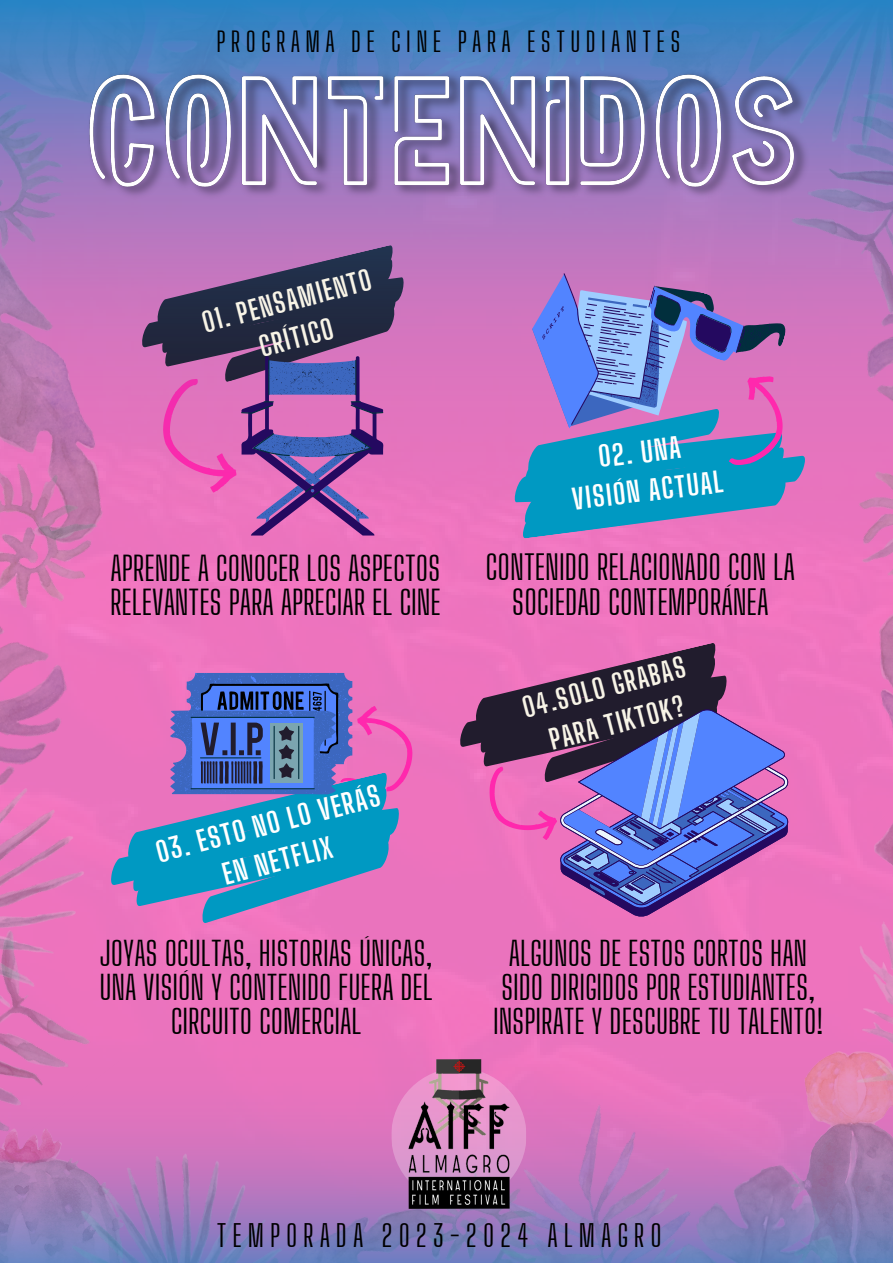
<style>
.page{position:relative;width:893px;height:1263px;background:#fff}
.page>*{position:absolute;margin:0;border:0;box-sizing:border-box;transform-origin:0 0}
.t1{font:33.53px/34.7px "Big Shoulders Display";color:#000;text-align:center}
.t2{font:33.08px/34px "Big Shoulders Display";color:#000}
.t3{font:32.92px/34px "Big Shoulders Display";color:#000;text-align:center}
.t4{font:30px "Big Shoulders Display";letter-spacing:.2em;color:#000}
.t5{font:700 27.9px "Big Shoulders Display";color:#fff}
.t6{font:700 27.67px/38.2px "Big Shoulders Display";color:#fff;text-align:center}
.t7{font:700 27px/37.7px "Big Shoulders Display";color:#f8f4e7;text-align:center}
.t8{font:27px "Big Shoulders Display";letter-spacing:.2em;color:#000}
</style>
<div class="page">
<div style="left:133px;top:556px;width:725px;height:486px;background:#ed73bd"></div>
<div style="left:101px;top:556px;width:43px;height:165px;background:#f275be"></div>
<img style="left:858px;top:652px;width:35px;height:267px">
<div style="left:794px;top:556px;width:99px;height:96px;background:#f075bf"></div>
<img style="left:872px;top:793px;width:21px;height:126px">
<img style="left:0;top:556px;width:101px;height:165px">
<img style="left:0;top:721px;width:133px;height:321px">
<img style="left:0;top:1042px;width:893px;height:221px">
<img style="left:835px;top:919px;width:58px;height:292px">
<svg style="left:391px;top:1068px;width:135px;height:135px;background:#d984c4"></svg>
<img style="left:408px;top:1059px;width:102px;height:150px">
<img style="left:0;top:0;width:893px;height:556px">
<svg style="left:136px;top:244px;width:275px;height:291px;background:#995a99"></svg>
<svg style="left:508px;top:273px;width:302px;height:266px;background:#7d81c4"></svg>
<svg style="left:453px;top:642px;width:334px;height:266px;background:#ac568f"></svg>
<svg style="left:560px;top:709px;width:228px;height:208px;background:#796abc"></svg>
<img style="left:84px;top:66px;width:730px;height:147px">
<svg style="left:104px;top:673px;width:308px;height:251px;background:#767bbd"></svg>
<p class="t8" style="left:216px;top:26px;width:465px">PROGRAMA DE CINE PARA ESTUDIANTES</p>
<p class="t7" style="left:198px;top:303px;width:175px;rotate:-14deg">01. PENSAMIENTO<br>CRÍTICO</p>
<p class="t2" style="left:110px;top:551px;width:332px">APRENDE A CONOCER LOS ASPECTOS<br>RELEVANTES PARA APRECIAR EL CINE</p>
<p class="t6" style="left:152px;top:833px;width:231px;rotate:-14deg">03. ESTO NO LO VERÁS<br>EN NETFLIX</p>
<p class="t3" style="left:99px;top:936px;width:335px">JOYAS OCULTAS, HISTORIAS ÚNICAS,<br>UNA VISIÓN Y CONTENIDO FUERA DEL<br>CIRCUITO COMERCIAL</p>
<p class="t5" style="left:596px;top:440px;width:84px;rotate:-7deg">02. UNA</p>
<p class="t5" style="left:570px;top:483px;width:153px;rotate:-7deg">VISIÓN ACTUAL</p>
<p class="t1" style="left:485px;top:550px;width:311px">CONTENIDO RELACIONADO CON LA<br>SOCIEDAD CONTEMPORÁNEA</p>
<p class="t7" style="left:518px;top:689px;width:169px;rotate:-14deg">04.SOLO GRABAS</p>
<p class="t7" style="left:545px;top:721px;width:140px;rotate:-14deg">PARA TIKTOK?</p>
<p class="t3" style="left:493px;top:936px;width:332px">ALGUNOS DE ESTOS CORTOS HAN<br>SIDO DIRIGIDOS POR ESTUDIANTES,<br>INSPIRATE Y DESCUBRE TU TALENTO!</p>
<p class="t4" style="left:217px;top:1217px;width:446px">TEMPORADA 2023-2024 ALMAGRO</p>
</div>
